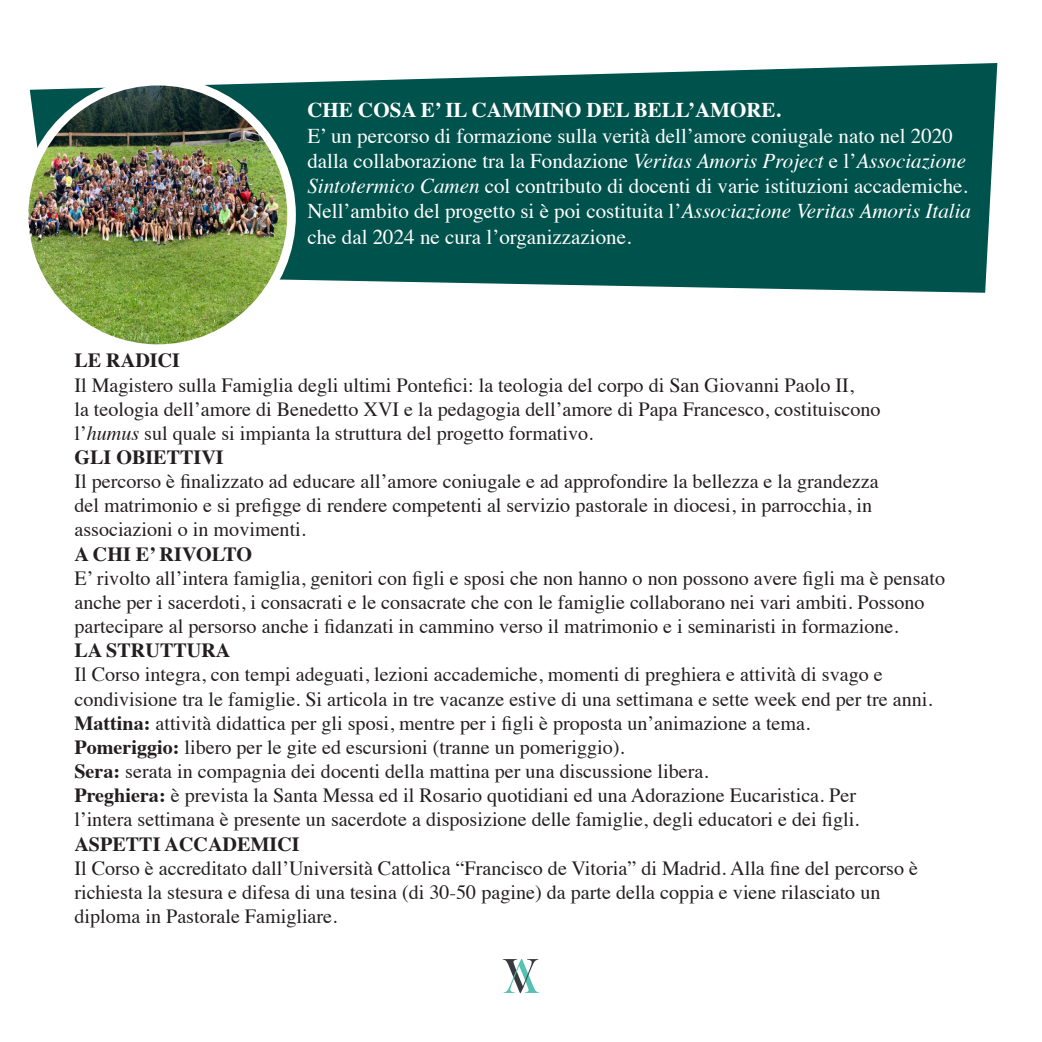
<style>
.page{position:relative;width:1042px;height:1042px;background:#fff}
.page>*{position:absolute;margin:0;border:0;box-sizing:border-box;transform-origin:0 0}
.t1{font:21px/25.2px "Times";color:#fff}
.t2{font:700 21px "Times";color:#fff}
.t3{font:20.12px/24.2px "Times";color:#231f20}
.t4{font:700 20.12px "Times";color:#231f20}
.s1{font-style:italic}
.s2{font-weight:700}
</style>
<div class="page">
<svg style="left:503px;top:959px;width:36px;height:34px"></svg>
<svg style="left:30px;top:63px;width:967px;height:230px;background:#1d6560"></svg>
<img style="left:24px;top:81px;width:268px;height:268px;border-radius:134px">
<div style="left:20px;top:77px;width:276px;height:276px;border:9px solid #fff;border-radius:50%"></div>
<p class="t2" style="left:307px;top:90px;width:475px">CHE COSA E’ IL CAMMINO DEL BELL’AMORE.</p>
<p class="t1" style="left:307px;top:121px;width:647px">E’ un percorso di formazione sulla verità dell’amore coniugale nato nel 2020</p>
<p class="t1" style="left:307px;top:146px;width:662px">dalla collaborazione tra la Fondazione <span class="s1">Veritas Amoris Project</span> e l’<span class="s1">Associazione<br>Sintotermico Camen</span> col contributo di docenti di varie istituzioni accademiche.</p>
<p class="t1" style="left:307px;top:197px;width:665px">Nell’ambito del progetto si è poi costituita l’<span class="s1">Associazione Veritas Amoris Italia </span>che dal 2024 ne cura l’organizzazione.</p>
<p class="t4" style="left:74px;top:341px;width:107px">LE RADICI</p>
<p class="t3" style="left:74px;top:371px;width:781px">Il Magistero sulla Famiglia degli ultimi Pontefici: la teologia del corpo di San Giovanni Paolo II,</p>
<p class="t3" style="left:74px;top:395px;width:807px">la teologia dell’amore di Benedetto XVI e la pedagogia dell’amore di Papa Francesco, costituiscono</p>
<p class="t3" style="left:74px;top:419px;width:520px">l’<span class="s1">humus</span> sul quale si impianta la struttura del progetto formativo.</p>
<p class="t4" style="left:74px;top:438px;width:151px">GLI OBIETTIVI</p>
<p class="t3" style="left:74px;top:467px;width:806px">Il percorso è finalizzato ad educare all’amore coniugale e ad approfondire la bellezza e la grandezza</p>
<p class="t3" style="left:74px;top:492px;width:799px">del matrimonio e si prefigge di rendere competenti al servizio pastorale in diocesi, in parrocchia, in</p>
<p class="t3" style="left:74px;top:516px;width:233px">associazioni o in movimenti.</p>
<p class="t4" style="left:74px;top:534px;width:179px">A CHI E’ RIVOLTO</p>
<p class="t3" style="left:74px;top:564px;width:872px">E’ rivolto all’intera famiglia, genitori con figli e sposi che non hanno o non possono avere figli ma è pensato anche per i sacerdoti, i consacrati e le consacrate che con le famiglie collaborano nei vari ambiti. Possono partecipare al persorso anche i fidanzati in cammino verso il matrimonio e i seminaristi in formazione.</p>
<p class="t4" style="left:74px;top:631px;width:157px">LA STRUTTURA</p>
<p class="t3" style="left:74px;top:661px;width:810px">Il Corso integra, con tempi adeguati, lezioni accademiche, momenti di preghiera e attività di svago e</p>
<p class="t3" style="left:74px;top:685px;width:859px">condivisione tra le famiglie. Si articola in tre vacanze estive di una settimana e sette week end per tre anni.</p>
<p class="t3" style="left:74px;top:709px;width:737px"><span class="s2">Mattina:</span> attività didattica per gli sposi, mentre per i figli è proposta un’animazione a tema.</p>
<p class="t3" style="left:74px;top:733px;width:551px"><span class="s2">Pomeriggio:</span> libero per le gite ed escursioni (tranne un pomeriggio).</p>
<p class="t3" style="left:74px;top:757px;width:635px"><span class="s2">Sera:</span> serata in compagnia dei docenti della mattina per una discussione libera.</p>
<p class="t3" style="left:74px;top:781px;width:783px"><span class="s2">Preghiera:</span> è prevista la Santa Messa ed il Rosario quotidiani ed una Adorazione Eucaristica. Per</p>
<p class="t3" style="left:74px;top:806px;width:786px">l’intera settimana è presente un sacerdote a disposizione delle famiglie, degli educatori e dei figli.</p>
<p class="t4" style="left:74px;top:824px;width:227px">ASPETTI ACCADEMICI</p>
<p class="t3" style="left:74px;top:854px;width:845px">Il Corso è accreditato dall’Università Cattolica “Francisco de Vitoria” di Madrid. Alla fine del percorso è</p>
<p class="t3" style="left:74px;top:878px;width:807px">richiesta la stesura e difesa di una tesina (di 30-50 pagine) da parte della coppia e viene rilasciato un</p>
<p class="t3" style="left:74px;top:902px;width:264px">diploma in Pastorale Famigliare.</p>
</div>
